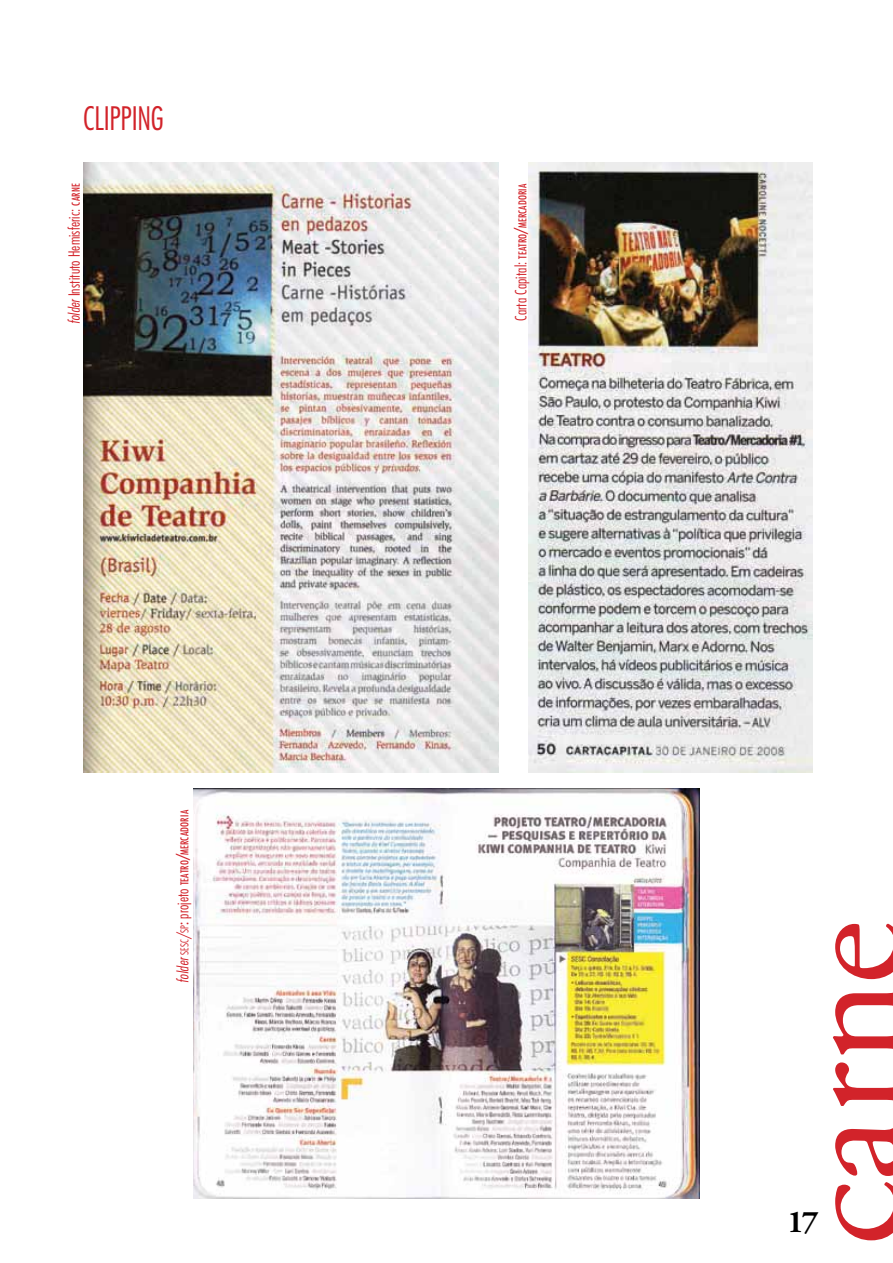
<style>
.page{position:relative;width:893px;height:1263px;background:#fff}
.page>*{position:absolute;margin:0;border:0;box-sizing:border-box;transform-origin:0 0}
.t1{font:160.95px "Adobe Garamond Pro";letter-spacing:-.005em;color:#d2232a}
.t2{font:300 condensed 31.5px "Futura Std";letter-spacing:-.005em;color:#d2232a}
.t3{font:700 31.5px "Adobe Garamond Pro";color:#000}
.t4{font:300 condensed 15px "Futura Std";letter-spacing:.005em;color:#d2232a}
.t5{font:condensed 10.5px "Futura Std";letter-spacing:.015em;color:#d2232a}
.s1{font-style:italic}
.s2{font-weight:400;font-size:10.5px}
.s3{font-weight:300;font-size:15px}
.s4{font-size:15px}
.s5{font-weight:300;font-style:italic;font-size:15px}
.s6{font-weight:300}
</style>
<div class="page">
<img style="left:83px;top:162px;width:416px;height:610px">
<img style="left:528px;top:162px;width:284px;height:610px">
<img style="left:193px;top:788px;width:507px;height:411px">
<h2 class="t2" style="left:83px;top:100px;width:82px">CLIPPING</h2>
<h3 class="t4" style="left:66px;top:324px;width:142px;rotate:-90deg"><span class="s1">folder</span> Instituto Hemisferic: <span class="s2">CARNE</span></h3>
<p class="t5" style="left:516px;top:321px;width:139px;rotate:-90deg"><span class="s3">Carta Capital:</span> TEATRO<span class="s4">/</span>MERCADORIA</p>
<p class="t5" style="left:178px;top:983px;width:174px;rotate:-90deg"><span class="s5">folder</span> <span class="s6">SESC</span><span class="s3">/</span><span class="s6">SP</span><span class="s4">:</span> <span class="s3">projeto</span> TEATRO<span class="s4">/</span>MERCADORIA</p>
<h2 class="t3" style="left:787px;top:1204px;width:33px">17</h2>
<h1 class="t1" style="left:753px;top:1246px;width:327px;rotate:-90deg">carne</h1>
</div>
